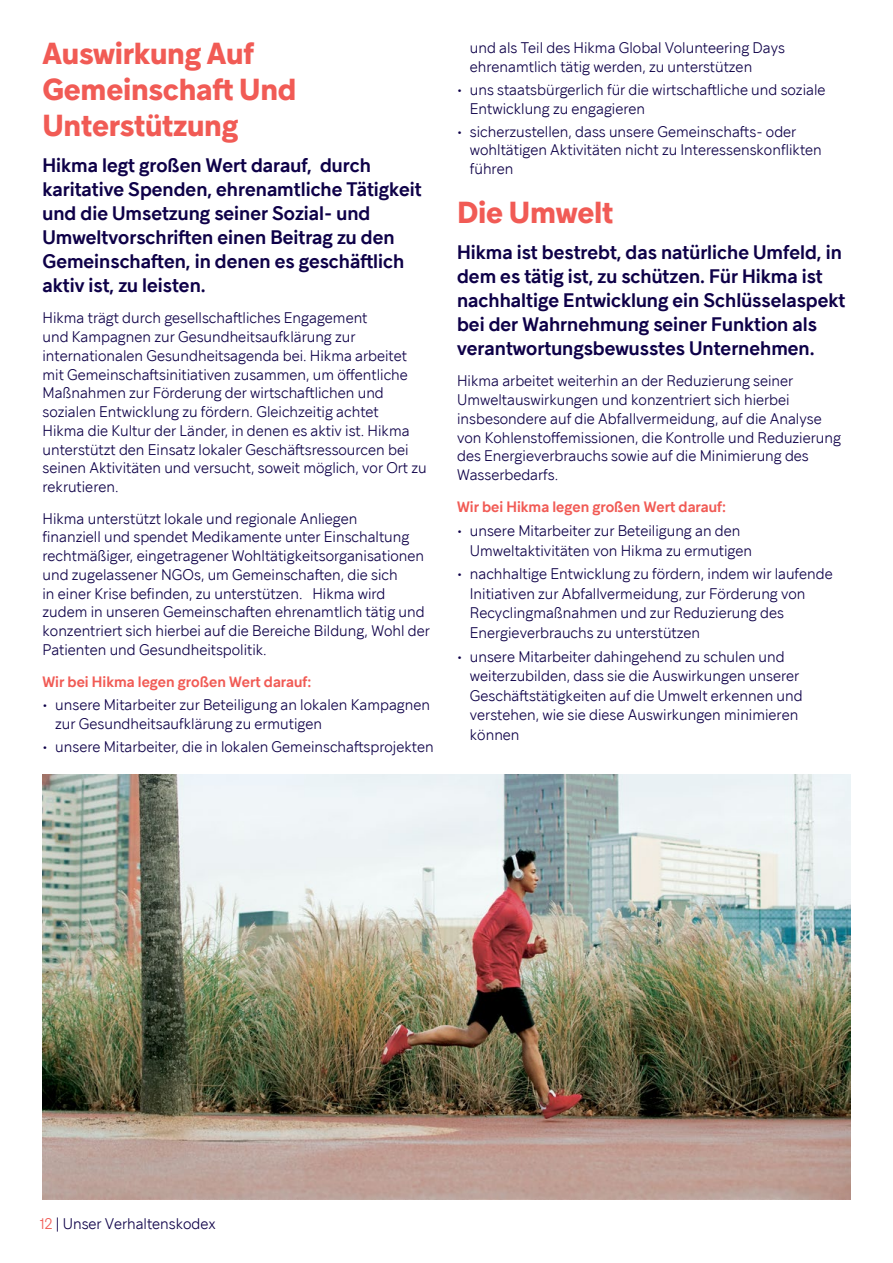
<style>
.page{position:relative;width:893px;height:1263px;background:#fff}
.page>*{position:absolute;margin:0;border:0;box-sizing:border-box;transform-origin:0 0}
.t1{font:700 30px/36px "Guillon";letter-spacing:-.01em;color:#f15b55}
.t2{font:600 19.5px/24px "Guillon";color:#0e0048}
.t3{font:300 15px/18.8px "Guillon";color:#0e0048}
.t4{font:600 15px "Guillon";color:#f15b55}
.s1{color:#f15b55}
</style>
<div class="page">
<img style="left:42px;top:775px;width:808px;height:424px">
<h1 class="t1" style="left:43px;top:34px;width:255px">Auswirkung Auf<br>Gemeinschaft Und<br>Unterstützung</h1>
<h2 class="t2" style="left:43px;top:152px;width:381px">Hikma legt großen Wert darauf, durch karitative Spenden, ehrenamtliche Tätigkeit und die Umsetzung seiner Sozial- und Umweltvorschriften einen Beitrag zu den Gemeinschaften, in denen es geschäftlich aktiv ist, zu leisten.</h2>
<p class="t3" style="left:43px;top:308px;width:386px">Hikma trägt durch gesellschaftliches Engagement<br>und Kampagnen zur Gesundheitsaufklärung zur internationalen Gesundheitsagenda bei. Hikma arbeitet mit Gemeinschaftsinitiativen zusammen, um öffentliche Maßnahmen zur Förderung der wirtschaftlichen und sozialen Entwicklung zu fördern. Gleichzeitig achtet<br>Hikma die Kultur der Länder, in denen es aktiv ist. Hikma unterstützt den Einsatz lokaler Geschäftsressourcen bei seinen Aktivitäten und versucht, soweit möglich, vor Ort zu rekrutieren.</p>
<p class="t3" style="left:43px;top:509px;width:389px">Hikma unterstützt lokale und regionale Anliegen<br>finanziell und spendet Medikamente unter Einschaltung rechtmäßiger, eingetragener Wohltätigkeitsorganisationen und zugelassener NGOs, um Gemeinschaften, die sich<br>in einer Krise befinden, zu unterstützen. Hikma wird zudem in unseren Gemeinschaften ehrenamtlich tätig und konzentriert sich hierbei auf die Bereiche Bildung, Wohl der Patienten und Gesundheitspolitik.</p>
<p class="t4" style="left:43px;top:672px;width:270px">Wir bei Hikma legen großen Wert darauf:</p>
<p class="t3" style="left:55px;top:695px;width:376px;text-indent:-13px">• unsere Mitarbeiter zur Beteiligung an lokalen Kampagnen zur Gesundheitsaufklärung zu ermutigen</p>
<p class="t3" style="left:43px;top:737px;width:393px">• unsere Mitarbeiter, die in lokalen Gemeinschaftsprojekten</p>
<p class="t3" style="left:470px;top:38px;width:317px">und als Teil des Hikma Global Volunteering Days ehrenamtlich tätig werden, zu unterstützen</p>
<p class="t3" style="left:470px;top:80px;width:357px;text-indent:-13px">• uns staatsbürgerlich für die wirtschaftliche und soziale<br>Entwicklung zu engagieren</p>
<p class="t3" style="left:470px;top:122px;width:353px;text-indent:-13px">• sicherzustellen, dass unsere Gemeinschafts- oder wohltätigen Aktivitäten nicht zu Interessenskonflikten führen</p>
<h1 class="t1" style="left:457px;top:193px;width:158px">Die Umwelt</h1>
<h2 class="t2" style="left:457px;top:239px;width:390px">Hikma ist bestrebt, das natürliche Umfeld, in dem es tätig ist, zu schützen. Für Hikma ist nachhaltige Entwicklung ein Schlüsselaspekt bei der Wahrnehmung seiner Funktion als verantwortungsbewusstes Unternehmen.</h2>
<p class="t3" style="left:457px;top:371px;width:385px">Hikma arbeitet weiterhin an der Reduzierung seiner Umweltauswirkungen und konzentriert sich hierbei insbesondere auf die Abfallvermeidung, auf die Analyse von Kohlenstoffemissionen, die Kontrolle und Reduzierung des Energieverbrauchs sowie auf die Minimierung des Wasserbedarfs.</p>
<p class="t4" style="left:457px;top:498px;width:270px">Wir bei Hikma legen großen Wert darauf:</p>
<p class="t3" style="left:470px;top:521px;width:284px;line-height:19.5px;text-indent:-13px">• unsere Mitarbeiter zur Beteiligung an den<br>Umweltaktivitäten von Hikma zu ermutigen</p>
<p class="t3" style="left:470px;top:564px;width:364px;line-height:19.5px;text-indent:-13px">• nachhaltige Entwicklung zu fördern, indem wir laufende Initiativen zur Abfallvermeidung, zur Förderung von Recyclingmaßnahmen und zur Reduzierung des Energieverbrauchs zu unterstützen</p>
<p class="t3" style="left:470px;top:646px;width:334px;line-height:19.5px;text-indent:-13px">• unsere Mitarbeiter dahingehend zu schulen und weiterzubilden, dass sie die Auswirkungen unserer Geschäftstätigkeiten auf die Umwelt erkennen und verstehen, wie sie diese Auswirkungen minimieren können</p>
<p class="t3" style="left:40px;top:1214px;width:178px"><span class="s1">12</span> | Unser Verhaltenskodex</p>
</div>
